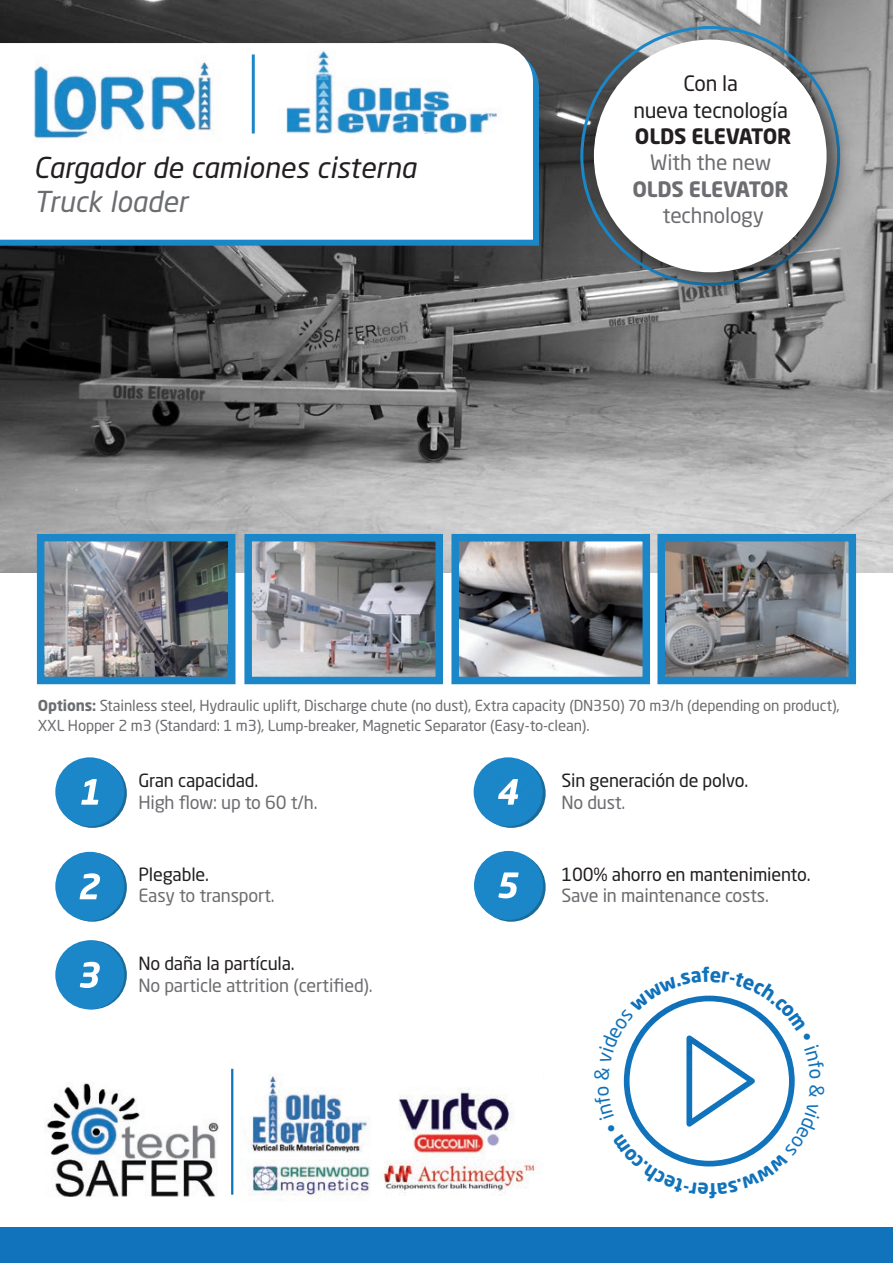
<style>
.page{position:relative;width:893px;height:1263px;background:#fff}
.page>*{position:absolute;margin:0;border:0;box-sizing:border-box;transform-origin:0 0}
.t1{font:italic 28.5px "Neo Sans Std";color:#231f20}
.t2{font:italic 28.5px "Neo Sans Std";color:#6c6d70}
.t3{font:21px/26.2px "Neo Sans Std";letter-spacing:-.01em;color:#231f20;text-align:center}
.t4{font:21px "Neo Sans Std";letter-spacing:-.01em;color:#6c6d70}
.t5{font:700 21px "Neo Sans Std";letter-spacing:-.01em;color:#231f20}
.t6{font:700 21px "Neo Sans Std";letter-spacing:-.01em;color:#6c6d70}
.t7{font:18px "Neo Sans Std";letter-spacing:-.01em;color:#6c6d70}
.t8{font:18px "Neo Sans Std";letter-spacing:-.01em;color:#231f20}
.t9{font:15px/19.5px "Neo Sans Std";letter-spacing:-.01em;color:#6c6d70}
.s1{font-weight:700}
</style>
<div class="page">
<hr style="left:231px;top:1069px;width:2px;height:126px;background:#1073bb">
<img style="left:242px;top:1074px;width:294px;height:125px">
<img style="left:44px;top:1083px;width:175px;height:113px">
<img style="left:0;top:0;width:893px;height:572px">
<svg style="left:0;top:49px;width:539px;height:197px;fill:#1b87c8"></svg>
<svg style="left:58px;top:759px;width:69px;height:69px"></svg>
<svg style="left:58px;top:853px;width:69px;height:69px"></svg>
<svg style="left:58px;top:940px;width:69px;height:69px"></svg>
<svg style="left:0;top:43px;width:533px;height:197px"></svg>
<div style="left:55px;top:757px;width:69px;height:69px;background:#1b87c8;border-radius:50%"></div>
<svg style="left:81px;top:779px;width:17px;height:26px"></svg>
<div style="left:55px;top:852px;width:69px;height:69px;background:#1b87c8;border-radius:50%"></div>
<svg style="left:80px;top:873px;width:20px;height:26px"></svg>
<div style="left:55px;top:940px;width:69px;height:69px;background:#1b87c8;border-radius:50%"></div>
<svg style="left:80px;top:962px;width:20px;height:26px"></svg>
<div style="left:0;top:1227px;width:893px;height:36px;background:#1073bb"></div>
<img style="left:582px;top:28px;width:278px;height:278px">
<div style="left:594px;top:40px;width:233px;height:232px;background:#fff;border-radius:50%"></div>
<img style="left:46px;top:543px;width:180px;height:132px">
<div style="left:37px;top:534px;width:198px;height:150px;border:8px solid #1b87c8"></div>
<img style="left:253px;top:543px;width:181px;height:132px">
<div style="left:244px;top:534px;width:199px;height:150px;border:8px solid #1b87c8"></div>
<img style="left:460px;top:543px;width:181px;height:132px">
<div style="left:451px;top:534px;width:199px;height:150px;border:8px solid #1b87c8"></div>
<img style="left:666px;top:543px;width:181px;height:132px">
<div style="left:657px;top:534px;width:199px;height:150px;border:8px solid #1b87c8"></div>
<img style="left:16px;top:54px;width:205px;height:89px">
<img style="left:279px;top:50px;width:223px;height:83px">
<hr style="left:252px;top:54px;width:3px;height:79px;background:#1b87c8">
<img style="left:477px;top:757px;width:69px;height:165px">
<svg style="left:623px;top:995px;width:172px;height:172px"></svg>
<h1 class="t1" style="left:34px;top:150px;width:384px">Cargador de camiones cisterna</h1>
<h1 class="t2" style="left:34px;top:184px;width:156px">Truck loader</h1>
<h2 class="t3" style="left:633px;top:70px;width:156px">Con la<br>nueva tecnología</h2>
<h2 class="t5" style="left:635px;top:123px;width:158px">OLDS ELEVATOR</h2>
<h2 class="t4" style="left:650px;top:150px;width:123px">With the new</h2>
<h2 class="t6" style="left:632px;top:175px;width:158px">OLDS ELEVATOR</h2>
<h2 class="t4" style="left:662px;top:202px;width:103px">technology</h2>
<p class="t9" style="left:38px;top:696px;width:803px"><span class="s1">Options:</span> Stainless steel, Hydraulic uplift, Discharge chute (no dust), Extra capacity (DN350) 70 m3/h (depending on product),<br>XXL Hopper 2 m3 (Standard: 1 m3), Lump-breaker, Magnetic Separator (Easy-to-clean).</p>
<p class="t8" style="left:138px;top:769px;width:121px">Gran capacidad.</p>
<p class="t7" style="left:138px;top:791px;width:181px">High flow: up to 60 t/h.</p>
<p class="t8" style="left:138px;top:863px;width:72px">Plegable.</p>
<p class="t7" style="left:138px;top:884px;width:138px">Easy to transport.</p>
<p class="t8" style="left:138px;top:952px;width:158px">No daña la partícula.</p>
<p class="t7" style="left:138px;top:974px;width:236px">No particle attrition (certified).</p>
<p class="t8" style="left:561px;top:769px;width:188px">Sin generación de polvo.</p>
<p class="t7" style="left:561px;top:791px;width:65px">No dust.</p>
<p class="t8" style="left:561px;top:863px;width:251px">100% ahorro en mantenimiento.</p>
<p class="t7" style="left:561px;top:884px;width:209px">Save in maintenance costs.</p>
</div>
